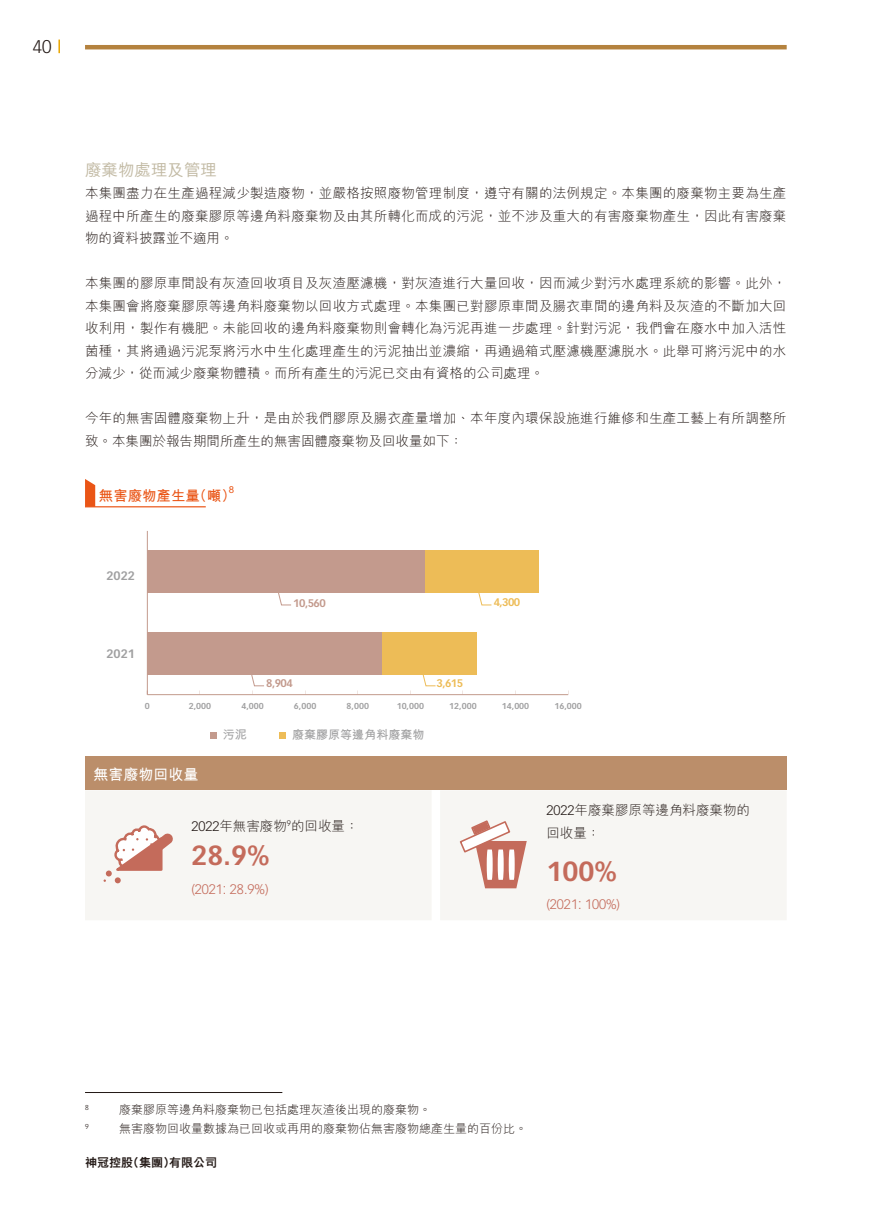
<style>
.page{position:relative;width:893px;height:1212px;background:#fff}
.page>*{position:absolute;margin:0;border:0;box-sizing:border-box;transform-origin:0 0}
.t1{font:700 27px "Vectora LT Std";color:#c46b5b}
.t2{font:300 18px "Vectora LT Std";color:#231916}
.t3{font:500 16.5px "M Hei HK";color:#c2baa4}
.t4{font:700 15px "M Hei HK";color:#fff}
.t5{font:700 14.4px "M Hei HK";color:#ea5516}
.t6{font:300 13.5px/22.5px "M Hei HK";letter-spacing:.02em;color:#231916;text-align:justify}
.t7{font:300 13.5px/22.5px "M Hei HK";color:#231916}
.t8{font:300 13.5px "Vectora LT Std";color:#c46b5b}
.t9{font:300 12px "M Hei HK";color:#231916}
.t10{font:700 12px "M Hei HK";color:#a0a0a1}
.t11{font:800 12px "M Hei HK";color:#231916}
.t12{font:700 12px "Vectora LT Std";color:#a0a0a1}
.t13{font:700 10.8px "Vectora LT Std";letter-spacing:-.05em;color:#c39a8d}
.t14{font:700 10.8px "Vectora LT Std";letter-spacing:-.05em;color:#edbc57}
.t15{font:700 9.6px "M Hei HK";color:#ea5516}
.t16{font:700 8.4px "Vectora LT Std";color:#a0a0a1}
.t17{font:300 7.05px "Vectora LT Std";color:#231916}
.s1{font-family:"Vectora LT Std"}
</style>
<div class="page">
<hr style="left:85px;top:45px;width:702px;height:4px;background:#b4823e">
<svg style="left:58px;top:40px;width:2px;height:13px"></svg>
<svg style="left:422px;top:675px;width:14px;height:11px"></svg>
<svg style="left:251px;top:675px;width:13px;height:11px"></svg>
<svg style="left:478px;top:593px;width:14px;height:12px"></svg>
<svg style="left:278px;top:593px;width:13px;height:12px"></svg>
<hr style="left:147px;top:694px;width:421px;height:1px;background:#c39a8d">
<hr style="left:147px;top:531px;width:1px;height:164px;background:#c39a8d">
<div style="left:425px;top:550px;width:113px;height:43px;background:#edbc57"></div>
<div style="left:382px;top:632px;width:95px;height:43px;background:#edbc57"></div>
<div style="left:147px;top:550px;width:278px;height:43px;background:#c39a8d"></div>
<div style="left:147px;top:632px;width:235px;height:43px;background:#c39a8d"></div>
<hr style="left:85px;top:506px;width:121px;height:1px;background:#ea5516">
<svg style="left:85px;top:479px;width:10px;height:27px"></svg>
<div style="left:210px;top:732px;width:7px;height:7px;background:#c39a8d"></div>
<div style="left:280px;top:732px;width:6px;height:7px;background:#edbc57"></div>
<div style="left:85px;top:756px;width:702px;height:34px;background:#bb8e6a"></div>
<div style="left:85px;top:791px;width:701px;height:129px;background:#f7f6f3"></div>
<svg style="left:104px;top:824px;width:69px;height:59px"></svg>
<svg style="left:458px;top:819px;width:69px;height:69px"></svg>
<hr style="left:85px;top:1092px;width:197px;height:1px;background:#231916">
<h2 class="t2" style="left:33px;top:36px;width:20px">40</h2>
<p class="t3" style="left:85px;top:158px;width:133px">廢棄物處理及管理</p>
<p class="t6" style="left:85px;top:182px;width:703px">本集團盡力在生產過程減少製造廢物，並嚴格按照廢物管理制度，遵守有關的法例規定。本集團的廢棄物主要為生產過程中所產生的廢棄膠原等邊角料廢棄物及由其所轉化而成的污泥，並不涉及重大的有害廢棄物產生，因此有害廢棄物的資料披露並不適用。</p>
<p class="t6" style="left:85px;top:272px;width:703px">本集團的膠原車間設有灰渣回收項目及灰渣壓濾機，對灰渣進行大量回收，因而減少對污水處理系統的影響。此外，本集團會將廢棄膠原等邊角料廢棄物以回收方式處理。本集團已對膠原車間及腸衣車間的邊角料及灰渣的不斷加大回收利用，製作有機肥。未能回收的邊角料廢棄物則會轉化為污泥再進一步處理。針對污泥，我們會在廢水中加入活性菌種，其將通過污泥泵將污水中生化處理產生的污泥抽出並濃縮，再通過箱式壓濾機壓濾脫水。此舉可將污泥中的水分減少，從而減少廢棄物體積。而所有產生的污泥已交由有資格的公司處理。</p>
<p class="t6" style="left:85px;top:407px;width:703px">今年的無害固體廢棄物上升，是由於我們膠原及腸衣產量增加、本年度內環保設施進行維修和生產工藝上有所調整所致。本集團於報告期間所產生的無害固體廢棄物及回收量如下：</p>
<p class="t5" style="left:99px;top:486px;width:138px">無害廢物產生量（噸）</p>
<p class="t15" style="left:229px;top:482px;width:7px">8</p>
<p class="t12" style="left:106px;top:569px;width:30px">2022</p>
<p class="t13" style="left:293px;top:596px;width:34px">10,560</p>
<p class="t14" style="left:494px;top:595px;width:28px">4,300</p>
<p class="t12" style="left:106px;top:646px;width:30px">2021</p>
<p class="t13" style="left:266px;top:677px;width:28px">8,904</p>
<p class="t14" style="left:437px;top:677px;width:28px">3,615</p>
<p class="t16" style="left:145px;top:701px;width:6px">0</p>
<p class="t16" style="left:189px;top:701px;width:24px">2,000</p>
<p class="t16" style="left:241px;top:701px;width:24px">4,000</p>
<p class="t16" style="left:294px;top:701px;width:24px">6,000</p>
<p class="t16" style="left:347px;top:701px;width:24px">8,000</p>
<p class="t16" style="left:397px;top:701px;width:29px">10,000</p>
<p class="t16" style="left:449px;top:701px;width:29px">12,000</p>
<p class="t16" style="left:502px;top:701px;width:29px">14,000</p>
<p class="t16" style="left:554px;top:701px;width:29px">16,000</p>
<p class="t10" style="left:223px;top:725px;width:26px">污泥</p>
<p class="t10" style="left:292px;top:725px;width:134px">廢棄膠原等邊角料廢棄物</p>
<p class="t4" style="left:94px;top:763px;width:107px">無害廢物回收量</p>
<p class="t7" style="left:191px;top:814px;width:169px"><span class="s1">2022</span>年無害廢物<sup>9</sup>的回收量：</p>
<h1 class="t1" style="left:191px;top:839px;width:80px">28.9%</h1>
<p class="t8" style="left:191px;top:881px;width:79px">(2021: 28.9%)</p>
<p class="t7" style="left:546px;top:799px;width:205px"><span class="s1">2022</span>年廢棄膠原等邊角料廢棄物的回收量：</p>
<h1 class="t1" style="left:546px;top:855px;width:72px">100%</h1>
<p class="t8" style="left:546px;top:897px;width:75px">(2021: 100%)</p>
<p class="t17" style="left:85px;top:1103px;width:5px">8</p>
<p class="t9" style="left:119px;top:1103px;width:313px">廢棄膠原等邊角料廢棄物已包括處理灰渣後出現的廢棄物。</p>
<p class="t17" style="left:85px;top:1123px;width:5px">9</p>
<p class="t9" style="left:119px;top:1123px;width:409px">無害廢物回收量數據為已回收或再用的廢棄物佔無害廢物總產生量的百份比。</p>
<p class="t11" style="left:85px;top:1156px;width:133px">神冠控股（集團）有限公司</p>
</div>
